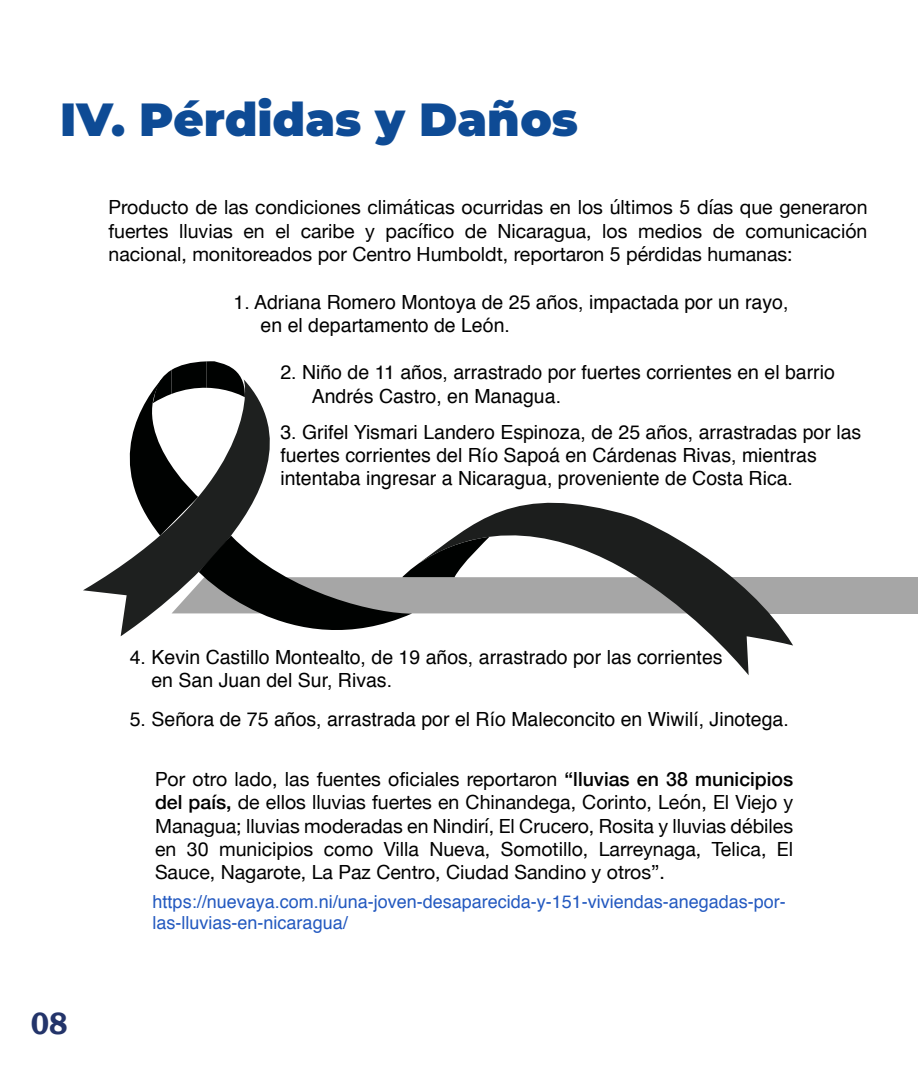
<style>
.page{position:relative;width:918px;height:1080px;background:#fff}
.page>*{position:absolute;margin:0;border:0;box-sizing:border-box;transform-origin:0 0}
.t1{font:900 46.5px "Montserrat";color:#0e4b95}
.t2{font:600 31.5px "Franklin Gothic";color:#23346a}
.t3{font:19.5px/23.4px "Helvetica Neue";color:#000;text-align:justify}
.t4{font:19.5px/23.4px "Helvetica";color:#000}
.t5{font:18px/21.6px "Helvetica";color:#2359c0}
.s1{font-weight:500}
</style>
<div class="page">
<div style="left:717px;top:577px;width:201px;height:36px;background:#a6a6a6"></div>
<svg style="left:688px;top:545px;width:105px;height:130px"></svg>
<svg style="left:102px;top:361px;width:586px;height:276px"></svg>
<h1 class="t1" style="left:60px;top:84px;width:519px">IV. Pérdidas y Daños</h1>
<p class="t3" style="left:109px;top:197px;width:761px">Producto de las condiciones climáticas ocurridas en los últimos 5 días que generaron fuertes lluvias en el caribe y pacífico de Nicaragua, los medios de comunicación nacional, monitoreados por Centro Humboldt, reportaron 5 pérdidas humanas:</p>
<p class="t4" style="left:261px;top:291px;width:529px;text-indent:-27px">1. Adriana Romero Montoya de 25 años, impactada por un rayo, en el departamento de León.</p>
<p class="t4" style="left:312px;top:361px;width:525px;text-indent:-31px">2. Niño de 11 años, arrastrado por fuertes corrientes en el barrio<br>Andrés Castro, en Managua.</p>
<p class="t4" style="left:280px;top:421px;width:582px">3. Grifel Yismari Landero Espinoza, de 25 años, arrastradas por las fuertes corrientes del Río Sapoá en Cárdenas Rivas, mientras intentaba ingresar a Nicaragua, proveniente de Costa Rica.</p>
<p class="t4" style="left:151px;top:646px;width:573px;text-indent:-22px">4. Kevin Castillo Montealto, de 19 años, arrastrado por las corrientes en San Juan del Sur, Rivas.</p>
<p class="t4" style="left:130px;top:708px;width:660px">5. Señora de 75 años, arrastrada por el Río Maleconcito en Wiwilí, Jinotega.</p>
<p class="t3" style="left:155px;top:768px;width:640px">Por otro lado, las fuentes oficiales reportaron <span class="s1">“lluvias en 38 municipios del país,</span> de ellos lluvias fuertes en Chinandega, Corinto, León, El Viejo y Managua; lluvias moderadas en Nindirí, El Crucero, Rosita y lluvias débiles en 30 municipios como Villa Nueva, Somotillo, Larreynaga, Telica, El Sauce, Nagarote, La Paz Centro, Ciudad Sandino y otros”.</p>
<h2 class="t2" style="left:31px;top:1004px;width:38px">08</h2>
<p class="t5" style="left:153px;top:891px;width:635px">https://nuevaya.com.ni/una-joven-desaparecida-y-151-viviendas-anegadas-por&shy;las-lluvias-en-nicaragua/</p>
</div>
